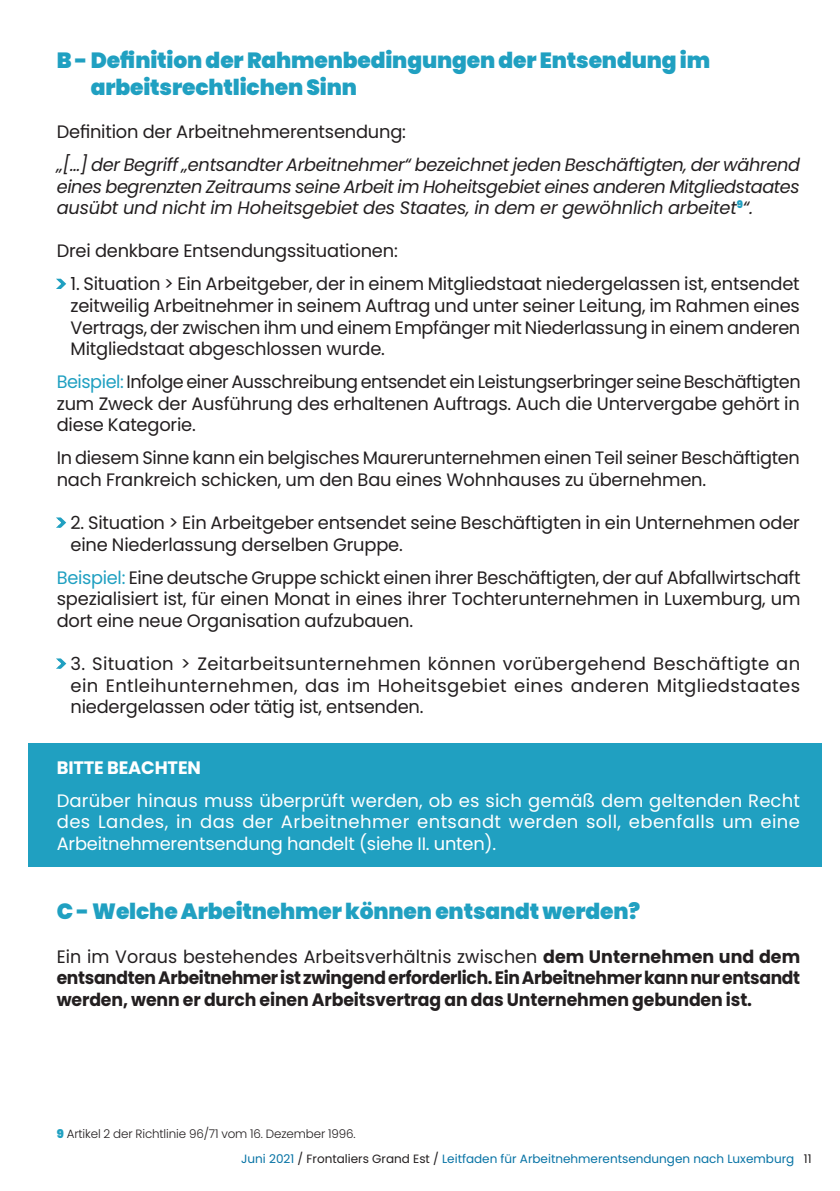
<style>
.page{position:relative;width:840px;height:1191px;background:#fff}
.page>*{position:absolute;margin:0;border:0;box-sizing:border-box;transform-origin:0 0}
.t1{font:900 22px/26.4px "Poppins";letter-spacing:-.005em;color:#20a0c1}
.t2{font:18px/21.6px "Poppins";letter-spacing:-.01em;color:#231f20;text-align:justify}
.t3{font:italic 18px/21.6px "Poppins";letter-spacing:-.01em;color:#231f20;text-align:justify}
.t4{font:700 18px/21.6px "Poppins";letter-spacing:-.01em;color:#231f20;text-align:justify}
.t5{font:18px/21.6px "Poppins";letter-spacing:-.01em;color:#fff;text-align:justify}
.t6{font:700 18px "Poppins";letter-spacing:-.01em;color:#fff}
.t7{font:12px "Poppins";color:#0773a5}
.t8{font:300 12px "Poppins";letter-spacing:-.01em;color:#231f20}
.s1{color:#20a0c1}
.s2{font-weight:400}
.s3{font-weight:900;color:#20a0c1}
.s4{color:#231f20}
</style>
<div class="page">
<div style="left:28px;top:743px;width:793px;height:124px;background:#20a0c1"></div>
<p class="t1" style="left:91px;top:48px;width:620px;text-indent:-34px">B - Definition der Rahmenbedingungen der Entsendung im arbeitsrechtlichen Sinn</p>
<p class="t2" style="left:57px;top:121px;width:350px">Definition der Arbeitnehmerentsendung:</p>
<p class="t3" style="left:57px;top:154px;width:744px">„[…] der Begriff „entsandter Arbeitnehmer“ bezeichnet jeden Beschäftigten, der während eines begrenzten Zeitraums seine Arbeit im Hoheitsgebiet eines anderen Mitgliedstaates ausübt und nicht im Hoheitsgebiet des Staates, in dem er gewöhnlich arbeitet<sup>9</sup>“.</p>
<p class="t2" style="left:57px;top:235px;width:744px;line-height:33px">Drei denkbare Entsendungssituationen:<br><span class="s1">&gt;</span> 1. Situation &gt; Ein Arbeitgeber, der in einem Mitgliedstaat niedergelassen ist, entsendet</p>
<p class="t2" style="left:70px;top:295px;width:730px">zeitweilig Arbeitnehmer in seinem Auftrag und unter seiner Leitung, im Rahmen eines Vertrags, der zwischen ihm und einem Empfänger mit Niederlassung in einem anderen Mitgliedstaat abgeschlossen wurde.</p>
<p class="t2" style="left:57px;top:371px;width:745px"><span class="s1">Beispiel:</span> Infolge einer Ausschreibung entsendet ein Leistungserbringer seine Beschäftigten zum Zweck der Ausführung des erhaltenen Auftrags. Auch die Untervergabe gehört in diese Kategorie.</p>
<p class="t2" style="left:57px;top:447px;width:744px">In diesem Sinne kann ein belgisches Maurerunternehmen einen Teil seiner Beschäftigten nach Frankreich schicken, um den Bau eines Wohnhauses zu übernehmen.</p>
<p class="t2" style="left:70px;top:512px;width:730px;text-indent:-14px"><span class="s1">&gt;</span> 2. Situation &gt; Ein Arbeitgeber entsendet seine Beschäftigten in ein Unternehmen oder eine Niederlassung derselben Gruppe.</p>
<p class="t2" style="left:57px;top:567px;width:745px"><span class="s1">Beispiel:</span> Eine deutsche Gruppe schickt einen ihrer Beschäftigten, der auf Abfallwirtschaft spezialisiert ist, für einen Monat in eines ihrer Tochterunternehmen in Luxemburg, um dort eine neue Organisation aufzubauen.</p>
<p class="t2" style="left:70px;top:653px;width:730px;text-indent:-14px"><span class="s1">&gt;</span> 3. Situation &gt; Zeitarbeitsunternehmen können vorübergehend Beschäftigte an ein Entleihunternehmen, das im Hoheitsgebiet eines anderen Mitgliedstaates niedergelassen oder tätig ist, entsenden.</p>
<p class="t6" style="left:57px;top:757px;width:146px">BITTE BEACHTEN</p>
<p class="t5" style="left:57px;top:789px;width:744px">Darüber hinaus muss überprüft werden, ob es sich gemäß dem geltenden Recht des Landes, in das der Arbeitnehmer entsandt werden soll, ebenfalls um eine Arbeitnehmerentsendung handelt (siehe II. unten).</p>
<p class="t1" style="left:57px;top:898px;width:584px">C - Welche Arbeitnehmer können entsandt werden?</p>
<p class="t4" style="left:57px;top:945px;width:744px"><span class="s2">Ein im Voraus bestehendes Arbeitsverhältnis zwischen</span> dem Unternehmen und dem entsandten Arbeitnehmer ist zwingend erforderlich. Ein Arbeitnehmer kann nur entsandt werden, wenn er durch einen Arbeitsvertrag an das Unternehmen gebunden ist.</p>
<p class="t8" style="left:57px;top:1127px;width:300px"><span class="s3">9</span> Artikel 2 der Richtlinie 96/71 vom 16. Dezember 1996.</p>
<p class="t7" style="left:241px;top:1151px;width:571px">Juni 2021 <span class="s4">/ Frontaliers Grand Est /</span> Leitfaden für Arbeitnehmerentsendungen nach Luxemburg <span class="s4">11</span></p>
</div>
